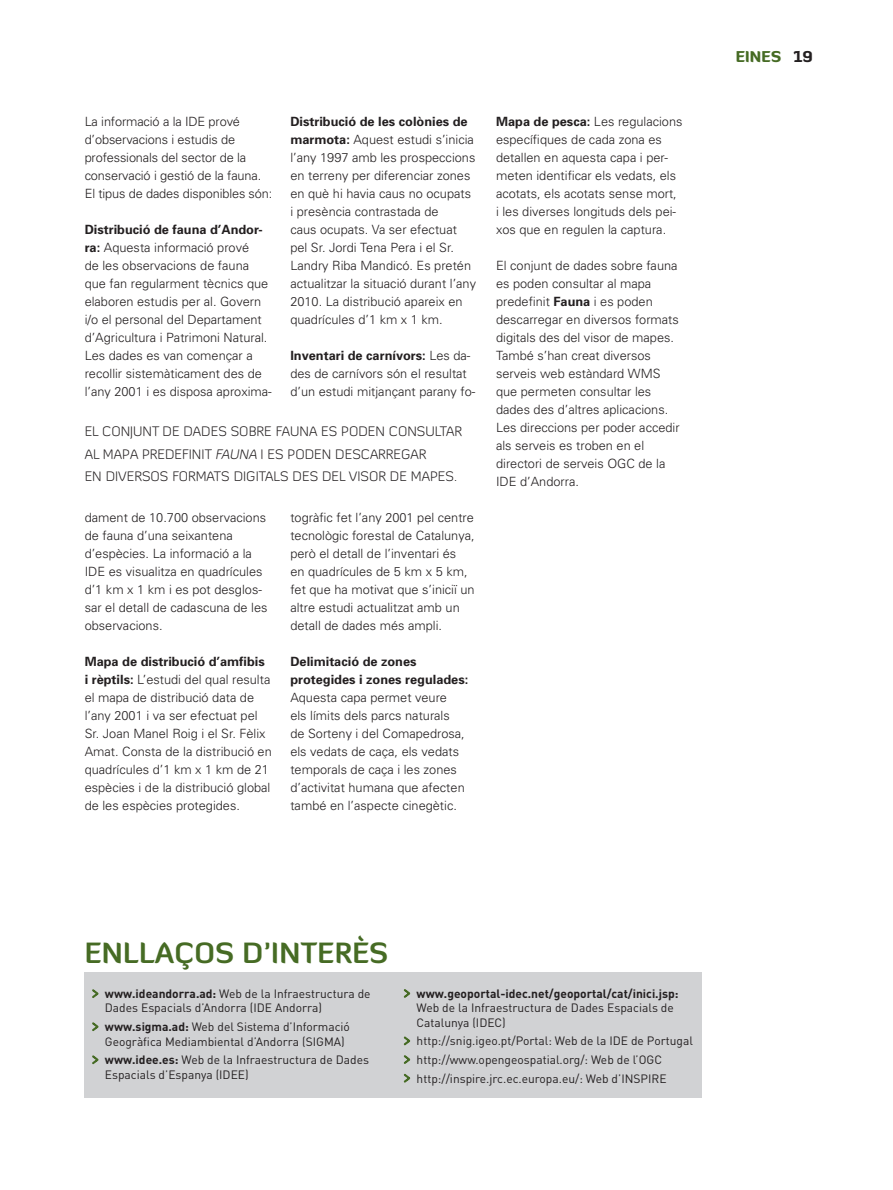
<style>
.page{position:relative;width:893px;height:1190px;background:#fff}
.page>*{position:absolute;margin:0;border:0;box-sizing:border-box;transform-origin:0 0}
.PAT_ladillo_Diavlo{font:700 28.5px "Diavlo";letter-spacing:.01em;color:#466b24}
.PAT_seccio_Diavlo{font:900 15px "Diavlo";letter-spacing:.01em;color:#466b24}
.PAT_seccio_Diavlo-2{font:900 15px "Diavlo";color:#231f20}
.PAT_destacat_Diavlo{font:300 13.8px/22.5px "Diavlo";color:#231f20}
.PAT_text_Univers{font:300 12.75px/18px "Univers";color:#231f20}
.PAT_text{font:12px/14.4px "DIN";color:#231f20}
.s1{font-weight:700}
.s2{font-style:italic}
</style>
<div class="page">
<div style="left:85px;top:972px;width:616px;height:126px;background:#d1d2d4"></div>
<svg style="left:92px;top:989px;width:7px;height:9px"></svg>
<svg style="left:92px;top:1022px;width:7px;height:9px"></svg>
<svg style="left:92px;top:1055px;width:7px;height:10px"></svg>
<svg style="left:403px;top:989px;width:8px;height:9px"></svg>
<svg style="left:403px;top:1036px;width:8px;height:10px"></svg>
<svg style="left:403px;top:1055px;width:8px;height:9px"></svg>
<svg style="left:403px;top:1073px;width:8px;height:10px"></svg>
<p class="PAT_text_Univers" style="left:85px;top:112px;width:189px">La informació a la IDE prové d’observacions i estudis de professionals del sector de la conservació i gestió de la fauna.<br>El tipus de dades disponibles són:</p>
<p class="PAT_text_Univers" style="left:85px;top:220px;width:189px"><span class="s1">Distribució de fauna d’Andor&shy;ra:</span> Aquesta informació prové<br>de les observacions de fauna que fan regularment tècnics que elaboren estudis per al. Govern i/o el personal del Departament d’Agricultura i Patrimoni Natural.<br>Les dades es van començar a recollir sistemàticament des de l’any 2001 i es disposa aproxima-</p>
<p class="PAT_text_Univers" style="left:290px;top:112px;width:187px"><span class="s1">Distribució de les colònies de marmota:</span> Aquest estudi s’inicia l’any 1997 amb les prospeccions en terreny per diferenciar zones en què hi havia caus no ocupats i presència contrastada de<br>caus ocupats. Va ser efectuat pel Sr. Jordi Tena Pera i el Sr.<br>Landry Riba Mandicó. Es pretén actualitzar la situació durant l’any<br>2010. La distribució apareix en quadrícules d’1 km x 1 km.</p>
<p class="PAT_text_Univers" style="left:290px;top:346px;width:186px"><span class="s1">Inventari de carnívors:</span> Les da&shy;des de carnívors són el resultat d’un estudi mitjançant parany fo-</p>
<p class="PAT_destacat_Diavlo" style="left:85px;top:420px;width:379px">EL CONJUNT DE DADES SOBRE FAUNA ES PODEN CONSULTAR<br>AL MAPA PREDE FI NIT <span class="s2">FAUNA</span>I ES PODE N DESCARREGAR<br>EN DIVERSOS FORMATS DI GITALS DES DEL</p>
<p class="PAT_destacat_Diavlo" style="left:349px;top:465px;width:110px">VISOR DE MAPES.</p>
<p class="PAT_text_Univers" style="left:85px;top:508px;width:184px">dament de 10.700 observacions de fauna d’una seixantena d’espècies. La informació a la<br>IDE es visualitza en quadrícules d’1 km x 1 km i es pot desglos&shy;sar el detall de cadascuna de les observacions.</p>
<p class="PAT_text_Univers" style="left:85px;top:652px;width:189px"><span class="s1">Mapa de distribució d’amfibis<br>i rèptils:</span> L’estudi del qual resulta el mapa de distribució data de l’any 2001 i va ser efectuat pel<br>Sr. Joan Manel Roig i el Sr. Fèlix<br>Amat. Consta de la distribució en quadrícules d’1 km x 1 km de 21 espècies i de la distribució global de les espècies protegides.</p>
<p class="PAT_text_Univers" style="left:290px;top:508px;width:186px">togràfic fet l’any 2001 pel centre tecnològic forestal de Catalunya, però el detall de l’inventari és<br>en quadrícules de 5 km x 5 km, fet que ha motivat que s’iniciï un altre estudi actualitzat amb un detall de dades més ampli.</p>
<p class="PAT_text_Univers" style="left:290px;top:652px;width:179px"><span class="s1">Delimitació de zones protegides i zones regulades:<br></span>Aquesta capa permet veure<br>els límits dels parcs naturals<br>de Sorteny i del Comapedrosa, els vedats de caça, els vedats temporals de caça i les zones d’activitat humana que afecten també en l’aspecte cinegètic.</p>
<p class="PAT_text_Univers" style="left:496px;top:112px;width:188px"><span class="s1">Mapa de pesca:</span> Les regulacions específiques de cada zona es detallen en aquesta capa i per&shy;meten identificar els vedats, els acotats, els acotats sense mort, i les diverses longituds dels pei&shy;xos que en regulen la captura.</p>
<p class="PAT_text_Univers" style="left:496px;top:256px;width:185px">El conjunt de dades sobre fauna es poden consultar al mapa predefinit <span class="s1">Fauna</span> i es poden descarregar en diversos formats digitals des del visor de mapes.<br>També s’han creat diversos serveis web estàndard WMS que permeten consultar les dades des d’altres aplicacions.<br>Les direccions per poder accedir als serveis es troben en el directori de serveis OGC de la<br>IDE d’Andorra.</p>
<p class="PAT_seccio_Diavlo" style="left:735px;top:47px;width:47px">EINES</p>
<p class="PAT_seccio_Diavlo-2" style="left:793px;top:47px;width:21px">19</p>
<p class="PAT_ladillo_Diavlo" style="left:85px;top:934px;width:303px">ENLLAÇOS D’INTERÈS</p>
<p class="PAT_text" style="left:105px;top:986px;width:267px"><span class="s1">www.ideandorra.ad:</span> Web de la Infraestructura de<br>Dades Espacials d’Andorra (IDE Andorra)</p>
<p class="PAT_text" style="left:105px;top:1019px;width:246px"><span class="s1">www.sigma.ad:</span> Web del Sistema d’Informació<br>Geogràfica Mediambiental d’Andorra (SIGMA)</p>
<p class="PAT_text" style="left:105px;top:1052px;width:266px"><span class="s1">www.idee.es:</span> Web de la Infraestructura de Dades<br>Espacials d’Espanya (IDEE)</p>
<p class="PAT_text" style="left:416px;top:986px;width:263px"><span class="s1">www.geoportal-idec.net/geoportal/cat/inici.jsp:<br></span>Web de la Infraestructura de Dades Espacials de<br>Catalunya (IDEC)</p>
<p class="PAT_text" style="left:416px;top:1033px;width:278px">http://snig.igeo.pt/Portal: Web de la IDE de Portugal</p>
<p class="PAT_text" style="left:416px;top:1052px;width:247px">http://www.opengeospatial.org/: Web de l’OGC</p>
<p class="PAT_text" style="left:416px;top:1071px;width:251px">http://inspire.jrc.ec.europa.eu/: Web d’INSPIRE</p>
</div>
